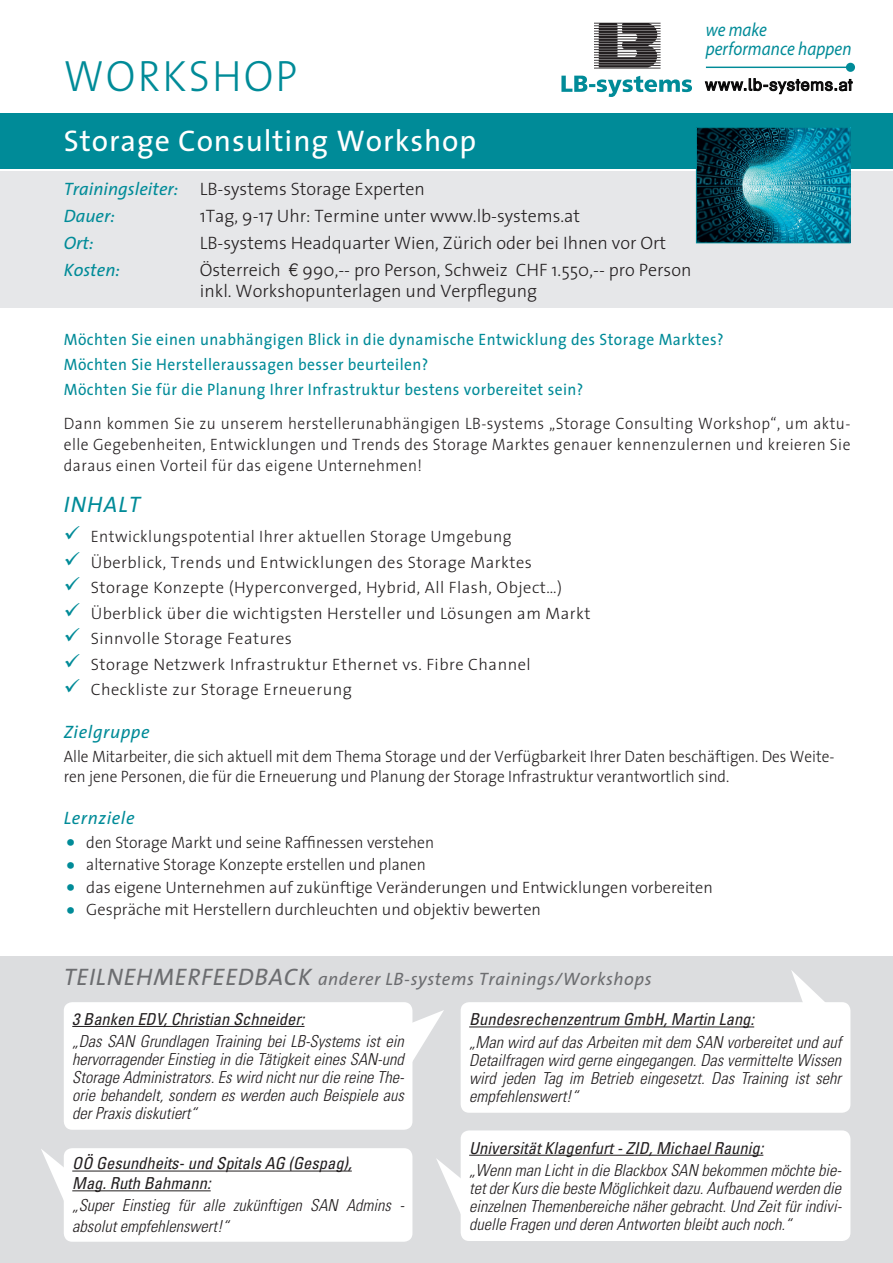
<style>
.page{position:relative;width:893px;height:1263px;background:#fff}
.page>*{position:absolute;margin:0;border:0;box-sizing:border-box;transform-origin:0 0}
.t1{font:300 44.1px "The Sans";letter-spacing:.05em;color:#008b98;scale:.95 1}
.t2{font:30px "The Sans";letter-spacing:.03em;color:#fff}
.t3{font:italic 22.5px "The Sans";letter-spacing:.05em;color:#008b98}
.t4{font:italic 19.05px/19.5px "Myriad Pro";letter-spacing:.005em;color:#008b98;scale:.9 1}
.t5{font:300 18px/27px "The Sans";color:#231f20}
.t6{font:italic 18px "The Sans";letter-spacing:.03em;color:#6c6d70}
.t7{font:italic 18px "The Sans";letter-spacing:.03em;color:#008b98}
.t8{font:italic 300 condensed 16.5px/18px "Univers LT Std";color:#231f20;text-align:justify}
.t9{font:300 16.5px "The Sans";letter-spacing:.03em;color:#231f20}
.t10{font:300 16.5px/21px "The Sans";color:#231f20;text-align:justify;scale:.94 1}
.t11{font:300 16.5px/19.8px "The Sans";color:#231f20;scale:.93 1}
.t12{font:16.5px/25.2px "The Sans";letter-spacing:.03em;color:#008b98;scale:.94 1}
.t13{font:italic condensed 16.5px/19.8px "Univers LT Std";color:#231f20}
.t14{font:300 16.5px "The Sans";color:#231f20}
.t15{font:300 16.5px "The Sans";color:#231f20;scale:.95 1}
.t16{font:300 16.5px "The Sans";letter-spacing:.03em;color:#231f20;scale:.96 1}
.s1{font-weight:400;font-style:italic;color:#008b98}
.s2{font-family:"Univers LT Std"}
.s3{color:#008b98}
.s4{font-size:33px;color:#008b98}
.s5{font-size:24px}
</style>
<div class="page">
<svg style="left:706px;top:67px;width:140px;height:1px"></svg>
<div style="left:846px;top:63px;width:9px;height:9px;background:#008b98;border-radius:50%"></div>
<svg style="left:705px;top:79px;width:147px;height:15px"></svg>
<svg style="left:561px;top:76px;width:131px;height:21px"></svg>
<svg style="left:594px;top:23px;width:67px;height:46px;background:#646262"></svg>
<div style="left:0;top:114px;width:893px;height:55px;background:#008b98"></div>
<div style="left:0;top:172px;width:893px;height:136px;background:#e6e7e9"></div>
<img style="left:698px;top:129px;width:150px;height:112px">
<div style="left:696px;top:127px;width:154px;height:116px;border:1px solid #008b98"></div>
<div style="left:0;top:956px;width:893px;height:307px;background:#dcdddf"></div>
<div style="left:461px;top:1130px;width:389px;height:111px;background:#fff;border-radius:9px"></div>
<hr style="left:469px;top:1155px;width:294px;height:1px;background:#231f20">
<div style="left:461px;top:1002px;width:389px;height:111px;background:#fff;border-radius:9px"></div>
<hr style="left:469px;top:1026px;width:285px;height:1px;background:#231f20">
<div style="left:64px;top:1002px;width:348px;height:128px;background:#fff;border-radius:9px"></div>
<hr style="left:72px;top:1026px;width:233px;height:1px;background:#231f20">
<div style="left:64px;top:1148px;width:348px;height:94px;background:#fff;border-radius:9px"></div>
<hr style="left:72px;top:1170px;width:280px;height:1px;background:#231f20">
<hr style="left:72px;top:1190px;width:139px;height:1px;background:#231f20">
<svg style="left:791px;top:970px;width:34px;height:32px"></svg>
<svg style="left:412px;top:1010px;width:32px;height:56px"></svg>
<svg style="left:41px;top:1148px;width:29px;height:53px"></svg>
<svg style="left:436px;top:1158px;width:25px;height:60px"></svg>
<h1 class="t1" style="left:64px;top:40px;width:247px">WORKSHOP</h1>
<h2 class="t2" style="left:64px;top:116px;width:414px">Storage Consulting Workshop</h2>
<p class="t5" style="left:64px;top:175px;width:363px"><span class="s1">Trainingsleiter:</span> LB-systems Storage Experten<br><span class="s1">Dauer:</span></p>
<p class="t5" style="left:200px;top:202px;width:382px">1Tag, 9-17 Uhr: Termine unter www.lb-systems.at</p>
<p class="t7" style="left:64px;top:228px;width:31px">Ort:</p>
<p class="t5" style="left:200px;top:229px;width:468px">LB-systems Headquarter Wien, Zürich oder bei Ihnen vor Ort</p>
<p class="t7" style="left:64px;top:255px;width:58px">Kosten:</p>
<p class="t5" style="left:200px;top:259px;width:493px;line-height:21px">Österreich <span class="s2">€</span> 990,-- pro Person, Schweiz CHF 1.550,-- pro Person inkl. Workshopunterlagen und Verpflegung</p>
<p class="t4" style="left:706px;top:19px;width:164px">we make performance happen</p>
<p class="t12" style="left:64px;top:326px;width:704px">Möchten Sie einen unabhängigen Blick in die dynamische Entwicklung des Storage Marktes?<br>Möchten Sie Herstelleraussagen besser beurteilen?<br>Möchten Sie für die Planung Ihrer Infrastruktur bestens vorbereitet sein?</p>
<p class="t10" style="left:64px;top:412px;width:838px">Dann kommen Sie zu unserem herstellerunabhängigen LB-systems „Storage Consulting Workshop“, um aktu&shy;elle Gegebenheiten, Entwicklungen und Trends des Storage Marktes genauer kennenzulernen und kreieren Sie daraus einen Vorteil für das eigene Unternehmen!</p>
<h3 class="t3" style="left:64px;top:485px;width:78px">INHALT</h3>
<p class="t16" style="left:64px;top:523px;width:468px"><span class="s3">✓</span> Entwicklungspotential Ihrer aktuellen Storage Umgebung</p>
<p class="t9" style="left:64px;top:549px;width:470px"><span class="s3">✓</span> Überblick, Trends und Entwicklungen des Storage Marktes</p>
<p class="t9" style="left:64px;top:574px;width:500px"><span class="s3">✓</span> Storage Konzepte (Hyperconverged, Hybrid, All Flash, Object…)</p>
<p class="t9" style="left:64px;top:600px;width:528px"><span class="s3">✓</span> Überblick über die wichtigsten Hersteller und Lösungen am Markt</p>
<p class="t9" style="left:64px;top:625px;width:230px"><span class="s3">✓</span> Sinnvolle Storage Features</p>
<p class="t9" style="left:64px;top:651px;width:469px"><span class="s3">✓</span> Storage Netzwerk Infrastruktur Ethernet vs. Fibre Channel</p>
<p class="t9" style="left:64px;top:676px;width:290px"><span class="s3">✓</span> Checkliste zur Storage Erneuerung</p>
<p class="t7" style="left:64px;top:717px;width:87px">Zielgruppe</p>
<p class="t11" style="left:64px;top:746px;width:830px">Alle Mitarbeiter, die sich aktuell mit dem Thema Storage und der Verfügbarkeit Ihrer Daten beschäftigen. Des Weite&shy;ren jene Personen, die für die Erneuerung und Planung der Storage Infrastruktur verantwortlich sind.</p>
<p class="t7" style="left:64px;top:803px;width:72px">Lernziele</p>
<p class="t15" style="left:64px;top:829px;width:391px"><span class="s4">•</span> den Storage Markt und seine Raffinessen verstehen</p>
<p class="t15" style="left:64px;top:851px;width:383px"><span class="s4">•</span> alternative Storage Konzepte erstellen und planen</p>
<p class="t14" style="left:64px;top:874px;width:651px"><span class="s4">•</span> das eigene Unternehmen auf zukünftige Veränderungen und Entwicklungen vorbereiten</p>
<p class="t14" style="left:64px;top:896px;width:479px"><span class="s4">•</span> Gespräche mit Herstellern durchleuchten und objektiv bewerten</p>
<p class="t6" style="left:64px;top:964px;width:589px"><span class="s5">TEILNEHMERFEEDBACK</span> anderer LB-systems Trainings/Workshops</p>
<p class="t13" style="left:72px;top:1009px;width:234px">3 Banken EDV, Christian Schneider:</p>
<p class="t8" style="left:72px;top:1032px;width:333px">„Das SAN Grundlagen Training bei LB-Systems ist ein hervorragender Einstieg in die Tätigkeit eines SAN-und Storage Administrators. Es wird nicht nur die reine The&shy;orie behandelt, sondern es werden auch Beispiele aus der Praxis diskutiert“</p>
<p class="t13" style="left:72px;top:1153px;width:281px">OÖ Gesundheits- und Spitals AG (Gespag),<br>Mag. Ruth Bahmann:</p>
<p class="t8" style="left:72px;top:1195px;width:333px;line-height:21px">„Super Einstieg für alle zukünftigen SAN Admins - absolut empfehlenswert!“</p>
<p class="t13" style="left:469px;top:1009px;width:287px">Bundesrechenzentrum GmbH, Martin Lang:</p>
<p class="t8" style="left:469px;top:1033px;width:374px">„Man wird auf das Arbeiten mit dem SAN vorbereitet und auf Detailfragen wird gerne eingegangen. Das vermittelte Wissen wird jeden Tag im Betrieb eingesetzt. Das Training ist sehr empfehlenswert!“</p>
<p class="t13" style="left:469px;top:1138px;width:296px">Universität Klagenfurt - ZID, Michael Raunig:</p>
<p class="t8" style="left:469px;top:1161px;width:374px">„Wenn man Licht in die Blackbox SAN bekommen möchte bie&shy;tet der Kurs die beste Möglichkeit dazu. Aufbauend werden die einzelnen Themenbereiche näher gebracht. Und Zeit für indivi&shy;duelle Fragen und deren Antworten bleibt auch noch.“</p>
</div>
